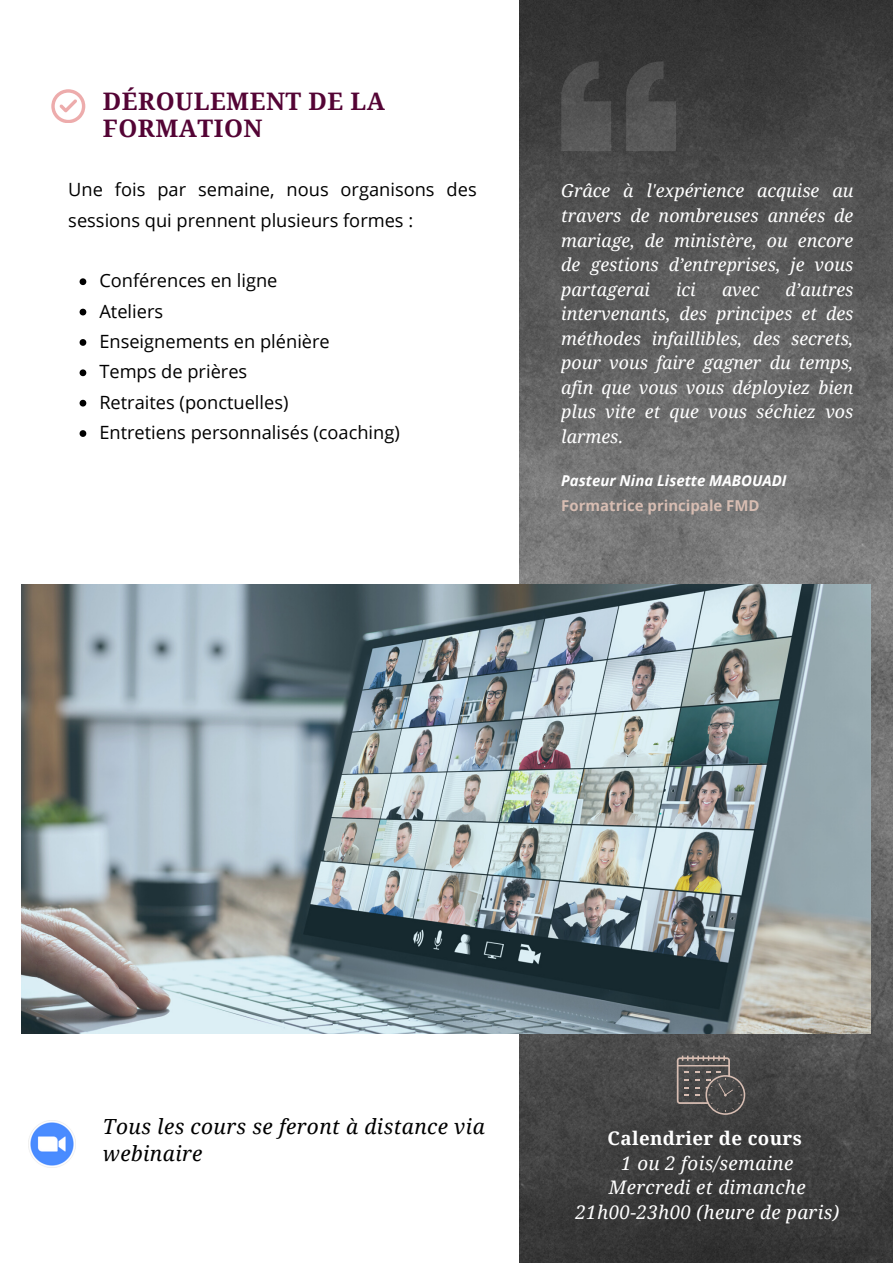
<style>
.page{position:relative;width:893px;height:1264px;background:#fff}
.page>*{position:absolute;margin:0;border:0;box-sizing:border-box;transform-origin:0 0}
.t1{font:700 24.15px/27px "Droid Serif";letter-spacing:.02em;color:#540435}
.t2{font:italic 20.85px/27px "Droid Serif";letter-spacing:.02em;color:#000}
.t3{font:italic 18.75px "Droid Serif";letter-spacing:.02em;color:#fff}
.t4{font:700 18.75px "Droid Serif";letter-spacing:.02em;color:#fff}
.t5{font:18.3px/30.3px "Open Sans";color:#000}
.t6{font:italic 17.85px/24.5px "Droid Serif";color:#fff;text-align:justify}
.t7{font:italic 700 15px "Open Sans";color:#fff}
.t8{font:700 15px "Open Sans";color:#d7bdb2}
</style>
<div class="page">
<img style="left:519px;top:0;width:373px;height:1262px">
<img style="left:22px;top:585px;width:848px;height:448px">
<svg style="left:561px;top:61px;width:115px;height:90px;background:#4b4b4b"></svg>
<svg style="left:51px;top:89px;width:34px;height:34px"></svg>
<svg style="left:676px;top:1055px;width:69px;height:59px;background:#5f5a58"></svg>
<img style="left:28px;top:1120px;width:48px;height:47px">
<svg style="left:80px;top:278px;width:6px;height:7px"></svg>
<svg style="left:80px;top:309px;width:6px;height:6px"></svg>
<svg style="left:80px;top:339px;width:6px;height:7px"></svg>
<svg style="left:80px;top:369px;width:6px;height:7px"></svg>
<svg style="left:80px;top:400px;width:6px;height:6px"></svg>
<svg style="left:80px;top:430px;width:6px;height:7px"></svg>
<p class="t1" style="left:103px;top:88px;width:283px">DÉROULEMENT DE LA<br>FORMATION</p>
<p class="t5" style="left:68px;top:174px;width:410px">Une fois par semaine, nous organisons des sessions qui prennent plusieurs formes :</p>
<p class="t5" style="left:99px;top:265px;width:180px">Conférences en ligne</p>
<p class="t5" style="left:99px;top:295px;width:65px">Ateliers</p>
<p class="t5" style="left:99px;top:326px;width:232px">Enseignements en plénière</p>
<p class="t5" style="left:99px;top:356px;width:149px">Temps de prières</p>
<p class="t5" style="left:99px;top:386px;width:191px">Retraites (ponctuelles)</p>
<p class="t5" style="left:99px;top:417px;width:302px">Entretiens personnalisés (coaching)</p>
<p class="t6" style="left:561px;top:179px;width:293px">Grâce à l'expérience acquise au travers de nombreuses années de mariage, de ministère, ou encore de gestions d’entreprises, je vous partagerai</p>
<p class="t6" style="left:676px;top:277px;width:21px">ici</p>
<p class="t6" style="left:722px;top:277px;width:39px">avec</p>
<p class="t6" style="left:561px;top:277px;width:293px;text-indent:224px">d’autres intervenants, des principes et des méthodes infaillibles, des secrets, pour vous faire gagner du temps, afin que vous vous déployiez bien plus vite et que vous séchiez vos larmes.</p>
<p class="t7" style="left:561px;top:470px;width:227px">Pasteur Nina Lisette MABOUADI</p>
<p class="t8" style="left:561px;top:495px;width:200px">Formatrice principale FMD</p>
<p class="t2" style="left:103px;top:1112px;width:383px">Tous les cours se feront à distance via webinaire</p>
<p class="t4" style="left:607px;top:1127px;width:196px">Calendrier de cours</p>
<p class="t3" style="left:621px;top:1152px;width:174px">1 ou 2 fois/semaine</p>
<p class="t3" style="left:609px;top:1176px;width:198px">Mercredi et dimanche</p>
<p class="t3" style="left:575px;top:1201px;width:265px">21h00-23h00 (heure de paris)</p>
</div>
